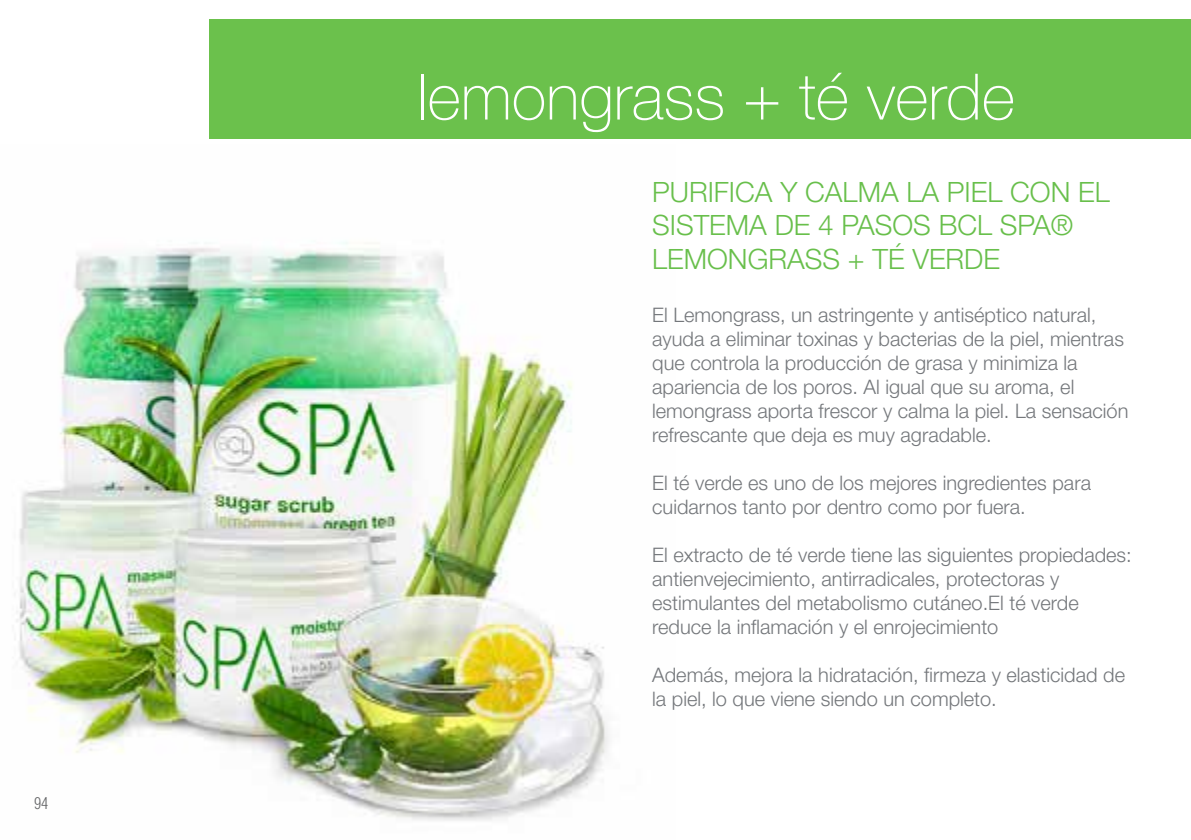
<style>
.page{position:relative;width:1191px;height:840px;background:#fff}
.page>*{position:absolute;margin:0;border:0;box-sizing:border-box;transform-origin:0 0}
.t1{font:100 64px "Helvetica Neue LT Pro";color:#fff}
.t2{font:300 28px/33.6px "Helvetica Neue LT Pro";color:#68bf4b}
.t3{font:300 20px/24px "Helvetica Neue LT Pro";color:#74777b}
.t4{font:300 condensed 16px "Helvetica";color:#646567}
</style>
<div class="page">
<img style="left:16px;top:242px;width:593px;height:579px">
<div style="left:210px;top:20px;width:981px;height:119px;background:#6bc14c"></div>
<p class="t4" style="left:34px;top:793px;width:16px">94</p>
<h1 class="t1" style="left:417px;top:59px;width:600px">lemongrass + té verde</h1>
<h2 class="t2" style="left:652px;top:174px;width:459px">PURIFICA Y CALMA LA PIEL CON EL<br>SISTEMA DE 4 PASOS BCL SPA®<br>LEMONGRASS + TÉ VERDE</h2>
<p class="t3" style="left:652px;top:302px;width:478px">El Lemongrass, un astringente y antiséptico natural, ayuda a eliminar toxinas y bacterias de la piel, mientras que controla la producción de grasa y minimiza la apariencia de los poros. Al igual que su aroma, el lemongrass aporta frescor y calma la piel. La sensación refrescante que deja es muy agradable.</p>
<p class="t3" style="left:652px;top:470px;width:440px">El té verde es uno de los mejores ingredientes para cuidarnos tanto por dentro como por fuera.</p>
<p class="t3" style="left:652px;top:542px;width:481px">El extracto de té verde tiene las siguientes propiedades: antienvejecimiento, antirradicales, protectoras y estimulantes del metabolismo cutáneo.El té verde reduce la inflamación y el enrojecimiento</p>
<p class="t3" style="left:652px;top:662px;width:474px">Además, mejora la hidratación, firmeza y elasticidad de la piel, lo que viene siendo un completo.</p>
</div>
